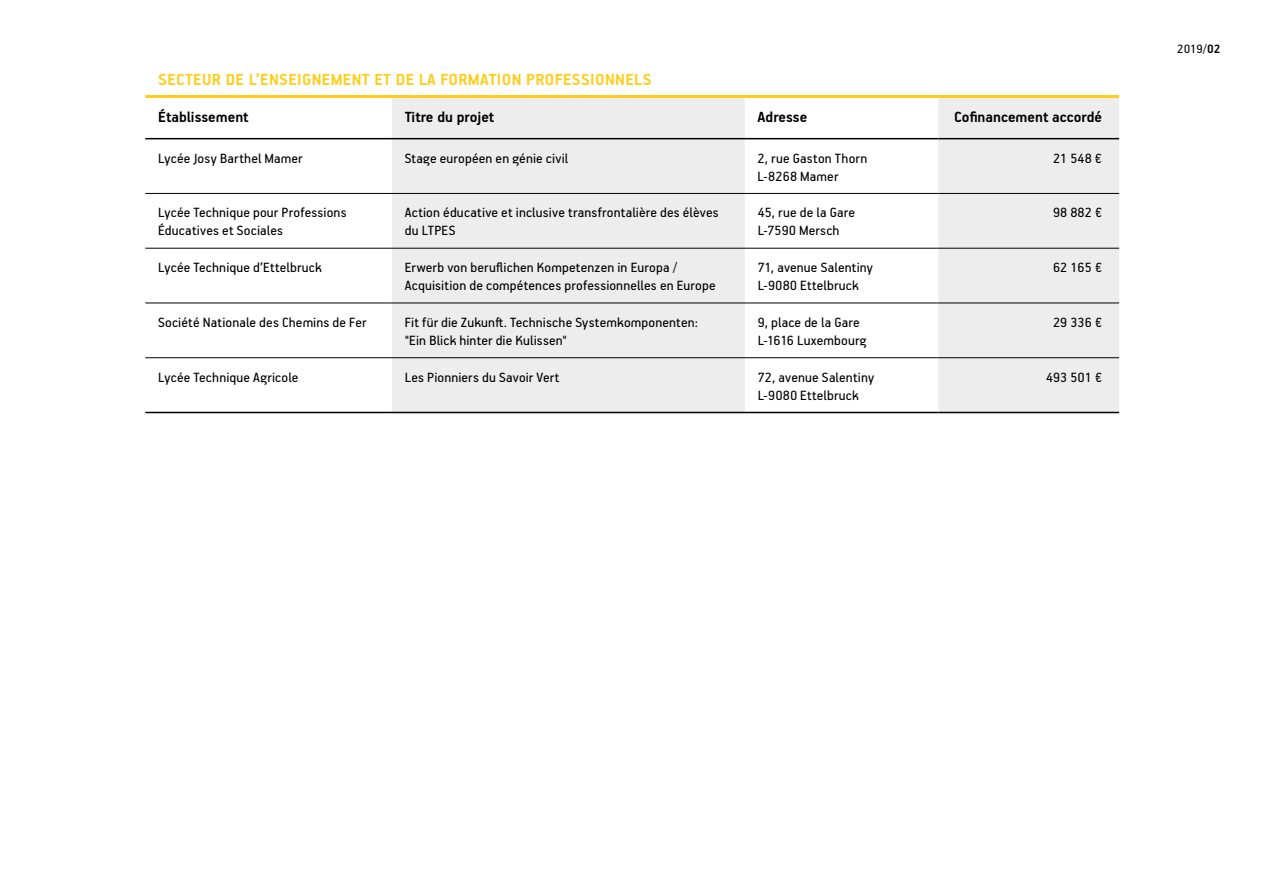
<style>
.page{position:relative;width:1263px;height:893px;background:#fff}
.page>*{position:absolute;margin:0;border:0;box-sizing:border-box;transform-origin:0 0}
.t1{font:700 18px "PF Handbook Pro";letter-spacing:.02em;color:#fecd1b}
.t2{font:700 16.5px "PF Handbook Pro";color:#000}
.t3{font:15px/18px "PF Handbook Pro";letter-spacing:.01em;color:#000}
.t4{font:13.5px "PF Handbook Pro";color:#000}
.s1{font-weight:700}
</style>
<div class="page">
<div style="left:392px;top:98px;width:353px;height:314px;background:#ededed"></div>
<svg style="left:745px;top:137px;width:193px;height:275px"></svg>
<div style="left:938px;top:98px;width:181px;height:314px;background:#ededed"></div>
<hr style="left:145px;top:138px;width:247px;height:1px;background:#000">
<hr style="left:392px;top:138px;width:353px;height:1px;background:#000">
<hr style="left:745px;top:138px;width:193px;height:1px;background:#000">
<hr style="left:938px;top:138px;width:181px;height:1px;background:#000">
<hr style="left:392px;top:248px;width:353px;height:1px;background:#000">
<hr style="left:745px;top:248px;width:193px;height:1px;background:#000">
<hr style="left:145px;top:95px;width:247px;height:3px;background:#ffcc1a">
<hr style="left:392px;top:95px;width:353px;height:3px;background:#ffcc1a">
<hr style="left:745px;top:95px;width:193px;height:3px;background:#ffcc1a">
<hr style="left:938px;top:95px;width:181px;height:3px;background:#ffcc1a">
<hr style="left:938px;top:248px;width:181px;height:1px;background:#000">
<hr style="left:145px;top:248px;width:247px;height:1px;background:#000">
<hr style="left:145px;top:303px;width:247px;height:1px;background:#000">
<hr style="left:392px;top:303px;width:353px;height:1px;background:#000">
<hr style="left:745px;top:303px;width:193px;height:1px;background:#000">
<hr style="left:938px;top:303px;width:181px;height:1px;background:#000">
<hr style="left:145px;top:357px;width:247px;height:1px;background:#000">
<hr style="left:392px;top:357px;width:353px;height:1px;background:#000">
<hr style="left:745px;top:357px;width:193px;height:1px;background:#000">
<hr style="left:938px;top:357px;width:181px;height:1px;background:#000">
<hr style="left:145px;top:412px;width:247px;height:1px;background:#000">
<hr style="left:392px;top:412px;width:353px;height:1px;background:#000">
<hr style="left:745px;top:412px;width:193px;height:1px;background:#000">
<hr style="left:938px;top:412px;width:181px;height:1px;background:#000">
<hr style="left:145px;top:193px;width:247px;height:1px;background:#000">
<hr style="left:392px;top:193px;width:353px;height:1px;background:#000">
<hr style="left:745px;top:193px;width:193px;height:1px;background:#000">
<hr style="left:938px;top:193px;width:181px;height:1px;background:#000">
<p class="t1" style="left:158px;top:68px;width:495px">SECTEUR DE L’ENSEIGNEMENT ET DE LA FORMATION PROFESSIONNELS</p>
<p class="t2" style="left:158px;top:107px;width:92px">Établissement</p>
<p class="t2" style="left:405px;top:107px;width:91px">Titre du projet</p>
<p class="t2" style="left:758px;top:107px;width:51px">Adresse</p>
<p class="t2" style="left:954px;top:107px;width:149px">Cofinancement accordé</p>
<p class="t3" style="left:158px;top:149px;width:146px">Lycée Josy Barthel Mamer</p>
<p class="t3" style="left:405px;top:149px;width:165px">Stage européen en génie civil</p>
<p class="t3" style="left:758px;top:149px;width:111px">2, rue Gaston Thorn<br>L-8268 Mamer</p>
<p class="t3" style="left:1053px;top:149px;width:51px">21 548 €</p>
<p class="t3" style="left:158px;top:203px;width:190px">Lycée Technique pour Professions<br>Éducatives et Sociales</p>
<p class="t3" style="left:405px;top:203px;width:315px">Action éducative et inclusive transfrontalière des élèves du LTPES</p>
<p class="t3" style="left:758px;top:203px;width:99px">45, rue de la Gare<br>L-7590 Mersch</p>
<p class="t3" style="left:1053px;top:203px;width:51px">98 882 €</p>
<p class="t3" style="left:158px;top:258px;width:165px">Lycée Technique d’Ettelbruck</p>
<p class="t3" style="left:405px;top:258px;width:312px">Erwerb von beruflichen Kompetenzen in Europa /<br>Acquisition de compétences professionnelles en Europe</p>
<p class="t3" style="left:758px;top:258px;width:117px">71, avenue Salentiny<br>L-9080 Ettelbruck</p>
<p class="t3" style="left:1053px;top:258px;width:51px">62 165 €</p>
<p class="t3" style="left:158px;top:313px;width:210px">Société Nationale des Chemins de Fer</p>
<p class="t3" style="left:405px;top:313px;width:295px">Fit für die Zukunft. Technische Systemkomponenten: "Ein Blick hinter die Kulissen"</p>
<p class="t3" style="left:758px;top:313px;width:110px">9, place de la Gare<br>L-1616 Luxembourg</p>
<p class="t3" style="left:1053px;top:313px;width:51px">29 336 €</p>
<p class="t3" style="left:158px;top:368px;width:142px">Lycée Technique Agricole</p>
<p class="t3" style="left:405px;top:368px;width:156px">Les Pionniers du Savoir Vert</p>
<p class="t3" style="left:758px;top:368px;width:118px">72, avenue Salentiny<br>L-9080 Ettelbruck</p>
<p class="t3" style="left:1046px;top:368px;width:58px">493 501 €</p>
<p class="t4" style="left:1177px;top:40px;width:45px">2019/<span class="s1">02</span></p>
</div>
